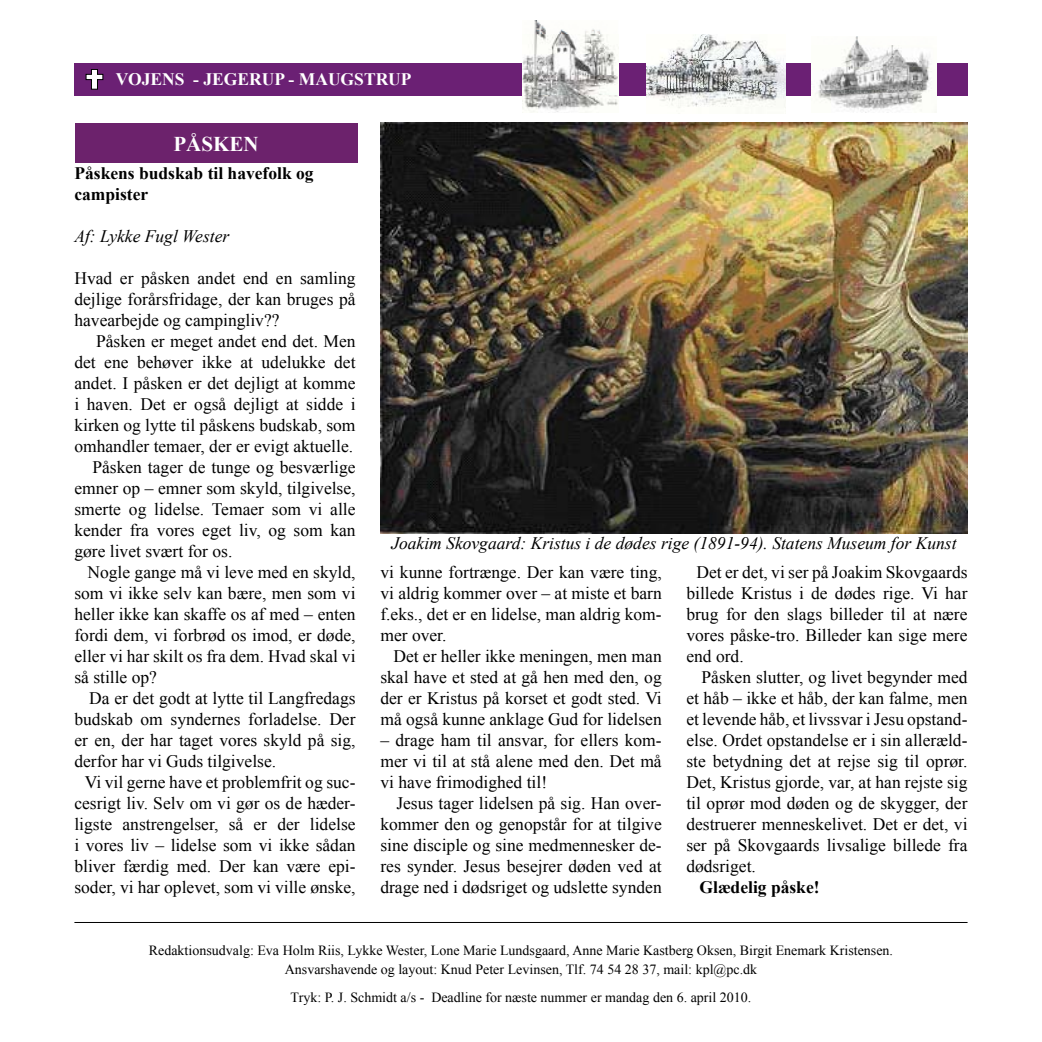
<style>
.page{position:relative;width:1042px;height:1042px;background:#fff}
.page>*{position:absolute;margin:0;border:0;box-sizing:border-box;transform-origin:0 0}
.t1{font:700 21px "Times New Roman";color:#fff}
.t2{font:17.5px/21px "Times New Roman";color:#000;text-align:justify}
.t3{font:italic 17.5px "Times New Roman";color:#000}
.t4{font:700 17.5px/21px "Times New Roman";color:#000}
.t5{font:700 17.5px "Times New Roman";color:#fff}
.t6{font:14px/19.2px "Times New Roman";color:#000;text-align:center}
</style>
<div class="page">
<hr style="left:74px;top:922px;width:893px;height:1px;background:#000">
<div style="left:74px;top:63px;width:893px;height:33px;background:#6b2074"></div>
<svg style="left:86px;top:69px;width:17px;height:20px"></svg>
<img style="left:811px;top:36px;width:126px;height:76px">
<img style="left:646px;top:35px;width:140px;height:73px">
<img style="left:522px;top:21px;width:97px;height:91px">
<div style="left:75px;top:123px;width:282px;height:39px;background:#6c226c"></div>
<img style="left:380px;top:123px;width:587px;height:410px">
<p class="t5" style="left:116px;top:67px;width:297px">vojens - jegerup - Maugstrup</p>
<p class="t1" style="left:173px;top:129px;width:14px">PÅS</p>
<p class="t1" style="left:213px;top:129px;width:32px">KEN</p>
<p class="t4" style="left:74px;top:162px;width:241px">Påskens budskab til havefolk og campister</p>
<p class="t3" style="left:74px;top:224px;width:156px">Af: Lykke Fugl Wester</p>
<p class="t2" style="left:74px;top:267px;width:283px">Hvad er påsken andet end en samling dejlige forårsfridage, der kan bruges på havearbejde og campingliv??</p>
<p class="t2" style="left:96px;top:330px;width:261px">Påsken er meget andet end det. Men</p>
<p class="t2" style="left:74px;top:351px;width:283px">det ene behøver ikke at udelukke det</p>
<p class="t2" style="left:74px;top:372px;width:283px">andet. I påsken er det dejligt at komme</p>
<p class="t2" style="left:74px;top:393px;width:283px">i haven. Det er også dejligt at sidde i</p>
<p class="t2" style="left:74px;top:414px;width:283px">kirken og lytte til påskens budskab, som</p>
<p class="t2" style="left:74px;top:435px;width:280px">omhandler temaer, der er evigt aktuelle.</p>
<p class="t2" style="left:92px;top:456px;width:265px">Påsken tager de tunge og besværlige</p>
<p class="t2" style="left:74px;top:477px;width:283px">emner op – emner som skyld, tilgivelse,</p>
<p class="t2" style="left:74px;top:498px;width:283px">smerte og lidelse. Temaer som vi alle</p>
<p class="t2" style="left:74px;top:519px;width:283px">kender fra vores eget liv, og som kan</p>
<p class="t2" style="left:74px;top:540px;width:159px">gøre livet svært for os.</p>
<p class="t2" style="left:87px;top:561px;width:270px">Nogle gange må vi leve med en skyld,</p>
<p class="t2" style="left:74px;top:582px;width:283px">som vi ikke selv kan bære, men som vi</p>
<p class="t2" style="left:74px;top:603px;width:283px">heller ikke kan skaffe os af med – enten</p>
<p class="t2" style="left:74px;top:624px;width:283px">fordi dem, vi forbrød os imod, er døde,</p>
<p class="t2" style="left:74px;top:645px;width:283px">eller vi har skilt os fra dem. Hvad skal vi</p>
<p class="t2" style="left:74px;top:666px;width:84px">så stille op?</p>
<p class="t2" style="left:89px;top:687px;width:268px">Da er det godt at lytte til Langfredags</p>
<p class="t2" style="left:74px;top:708px;width:283px">budskab om syndernes forladelse. Der</p>
<p class="t2" style="left:74px;top:729px;width:283px">er en, der har taget vores skyld på sig,</p>
<p class="t2" style="left:74px;top:750px;width:203px">derfor har vi Guds tilgivelse.</p>
<p class="t2" style="left:85px;top:771px;width:272px">Vi vil gerne have et problemfrit og suc-</p>
<p class="t2" style="left:74px;top:792px;width:283px">cesrigt liv. Selv om vi gør os de hæder-</p>
<p class="t2" style="left:74px;top:813px;width:283px">ligste anstrengelser, så er der lidelse</p>
<p class="t2" style="left:74px;top:834px;width:283px">i vores liv – lidelse som vi ikke sådan</p>
<p class="t2" style="left:74px;top:855px;width:283px">bliver færdig med. Der kan være epi-</p>
<p class="t2" style="left:74px;top:876px;width:283px">soder, vi har oplevet, som vi ville ønske,</p>
<p class="t3" style="left:391px;top:531px;width:567px">Joakim Skovgaard: Kristus i de dødes rige (1891-94). Statens Museum for Kunst</p>
<p class="t2" style="left:380px;top:561px;width:283px">vi kunne fortrænge. Der kan være ting, vi aldrig kommer over – at miste et barn f.eks., det er en lidelse, man aldrig kom&shy;mer over.</p>
<p class="t2" style="left:380px;top:645px;width:283px;text-indent:13px">Det er heller ikke meningen, men man skal have et sted at gå hen med den, og der er Kristus på korset et godt sted. Vi må også kunne anklage Gud for lidelsen</p>
<p class="t2" style="left:380px;top:729px;width:283px">– drage ham til ansvar, for ellers kom&shy;mer vi til at stå alene med den. Det må vi have frimodighed til!</p>
<p class="t2" style="left:380px;top:792px;width:283px;text-indent:16px">Jesus tager lidelsen på sig. Han over&shy;kommer den og genopstår for at tilgive sine disciple og sine medmennesker de&shy;res synder. Jesus besejrer døden ved at drage ned i dødsriget og udslette synden</p>
<p class="t2" style="left:686px;top:561px;width:283px;text-indent:10px">Det er det, vi ser på Joakim Skovgaards billede Kristus i de dødes rige. Vi har brug for den slags billeder til at nære vores påske-tro. Billeder kan sige mere end ord.</p>
<p class="t2" style="left:686px;top:666px;width:283px;text-indent:15px">Påsken slutter, og livet begynder med et håb – ikke et håb, der kan falme, men et levende håb, et livssvar i Jesu opstand&shy;else. Ordet opstandelse er i sin alleræld&shy;ste betydning det at rejse sig til oprør.<br>Det, Kristus gjorde, var, at han rejste sig til oprør mod døden og de skygger, der destruerer menneskelivet. Det er det, vi ser på Skovgaards livsalige billede fra dødsriget.</p>
<p class="t4" style="left:699px;top:876px;width:122px">Glædelig påske!</p>
<p class="t6" style="left:149px;top:940px;width:746px">Redaktionsudvalg: Eva Holm Riis, Lykke Wester, Lone Marie Lundsgaard, Anne Marie Kastberg Oksen, Birgit Enemark Kristensen.<br>Ansvarshavende og layout: Knud Peter Levinsen, Tlf. 74 54 28 37, mail: kpl@pc.dk</p>
<p class="t6" style="left:291px;top:987px;width:462px">Tryk: P. J. Schmidt a/s - Deadline for næste nummer er mandag den 6. april 2010.</p>
</div>
